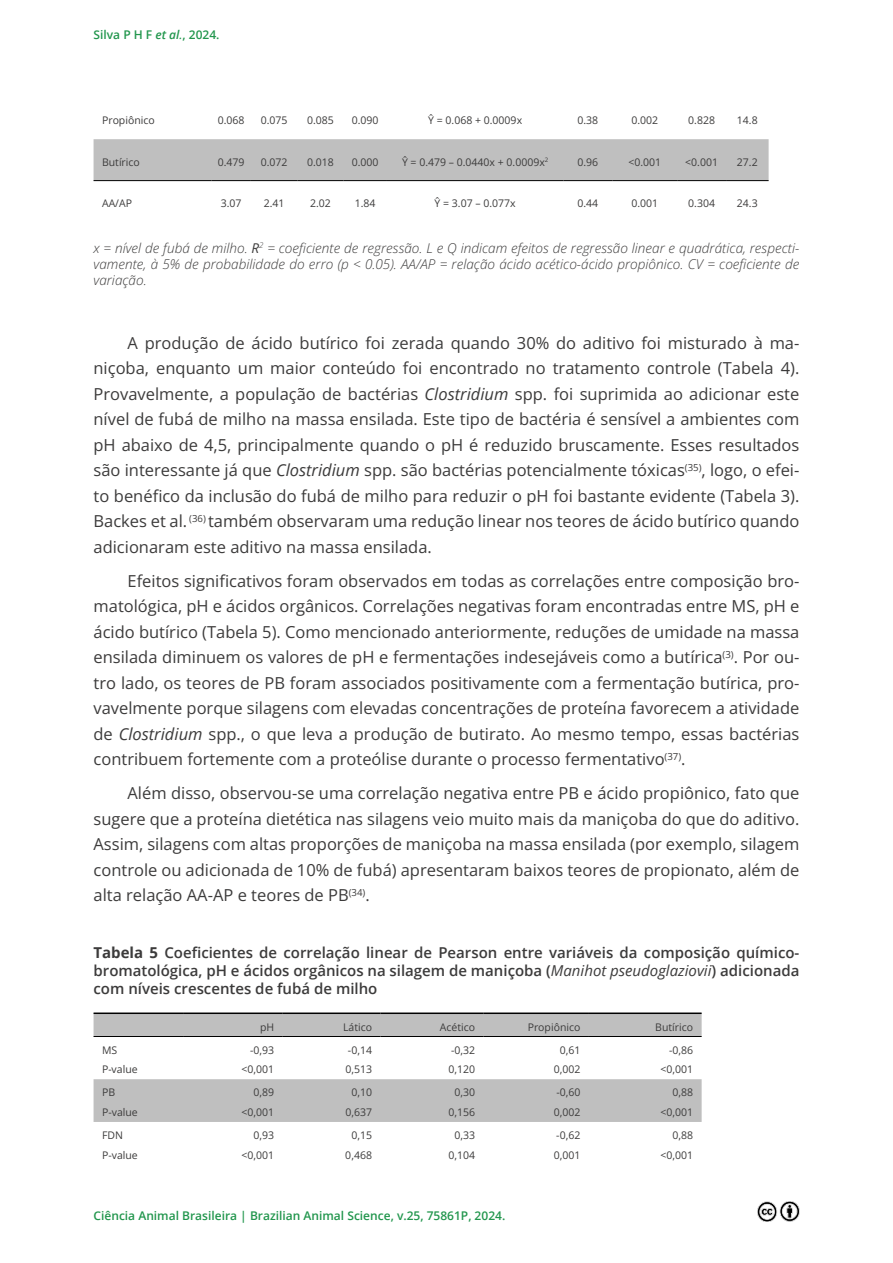
<style>
.page{position:relative;width:893px;height:1263px;background:#fff}
.page>*{position:absolute;margin:0;border:0;box-sizing:border-box;transform-origin:0 0}
.t1{font:16.5px/25.5px "Open Sans";color:#3c3b3b;text-align:justify}
.t2{font:600 15px/18px "Open Sans";color:#3c3b3b;text-align:justify}
.t3{font:italic 300 13.5px/16.2px "Open Sans";color:#3c3b3b;text-align:justify}
.t4{font:600 12px "Open Sans";color:#22964d}
.t5{font:10.5px/19.5px "Open Sans";color:#3c3b3b}
.s1{font-style:italic}
.s2{font-weight:400;font-style:italic}
.s3{font-weight:400}
.s4{font-weight:700}
</style>
<div class="page">
<img style="left:757px;top:1201px;width:43px;height:20px">
<div style="left:94px;top:139px;width:675px;height:41px;background:#bfbfbf"></div>
<hr style="left:94px;top:180px;width:118px;height:1px;background:#000">
<hr style="left:212px;top:180px;width:39px;height:1px;background:#000">
<hr style="left:251px;top:180px;width:47px;height:1px;background:#000">
<hr style="left:298px;top:180px;width:45px;height:1px;background:#000">
<hr style="left:343px;top:180px;width:44px;height:1px;background:#000">
<hr style="left:387px;top:180px;width:176px;height:1px;background:#000">
<hr style="left:563px;top:180px;width:49px;height:1px;background:#000">
<hr style="left:612px;top:180px;width:65px;height:1px;background:#000">
<hr style="left:677px;top:180px;width:49px;height:1px;background:#000">
<hr style="left:726px;top:180px;width:43px;height:1px;background:#000">
<svg style="left:94px;top:1014px;width:608px;height:108px;fill:#bfbfbf"></svg>
<hr style="left:94px;top:1012px;width:90px;height:2px;background:#000">
<hr style="left:184px;top:1012px;width:99px;height:2px;background:#000">
<hr style="left:283px;top:1012px;width:98px;height:2px;background:#000">
<hr style="left:381px;top:1012px;width:103px;height:2px;background:#000">
<hr style="left:484px;top:1012px;width:105px;height:2px;background:#000">
<hr style="left:589px;top:1012px;width:113px;height:2px;background:#000">
<hr style="left:94px;top:1036px;width:90px;height:1px;background:#000">
<hr style="left:184px;top:1036px;width:99px;height:1px;background:#000">
<hr style="left:283px;top:1036px;width:98px;height:1px;background:#000">
<hr style="left:381px;top:1036px;width:103px;height:1px;background:#000">
<hr style="left:484px;top:1036px;width:105px;height:1px;background:#000">
<hr style="left:589px;top:1036px;width:113px;height:1px;background:#000">
<p class="t4" style="left:94px;top:27px;width:128px">Silva P H F <span class="s1">et al</span><span class="s2">.</span>, 2024.</p>
<p class="t5" style="left:102px;top:110px;width:54px">Propiônico</p>
<p class="t5" style="left:218px;top:110px;width:28px">0.068</p>
<p class="t5" style="left:261px;top:110px;width:28px">0.075</p>
<p class="t5" style="left:307px;top:110px;width:28px">0.085</p>
<p class="t5" style="left:352px;top:110px;width:28px">0.090</p>
<p class="t5" style="left:428px;top:110px;width:95px">Ŷ = 0.068 + 0.0009x</p>
<p class="t5" style="left:577px;top:110px;width:22px">0.38</p>
<p class="t5" style="left:631px;top:110px;width:28px">0.002</p>
<p class="t5" style="left:688px;top:110px;width:28px">0.828</p>
<p class="t5" style="left:737px;top:110px;width:22px">14.8</p>
<p class="t5" style="left:102px;top:152px;width:39px">Butírico</p>
<p class="t5" style="left:218px;top:152px;width:28px">0.479</p>
<p class="t5" style="left:261px;top:152px;width:28px">0.072</p>
<p class="t5" style="left:307px;top:152px;width:28px">0.018</p>
<p class="t5" style="left:352px;top:152px;width:28px">0.000</p>
<p class="t5" style="left:402px;top:152px;width:148px">Ŷ = 0.479 – 0.0440x + 0.0009x<sup>2</sup></p>
<p class="t5" style="left:577px;top:152px;width:22px">0.96</p>
<p class="t5" style="left:628px;top:152px;width:34px">&lt;0.001</p>
<p class="t5" style="left:685px;top:152px;width:34px">&lt;0.001</p>
<p class="t5" style="left:737px;top:152px;width:22px">27.2</p>
<p class="t5" style="left:102px;top:193px;width:32px">AA/AP</p>
<p class="t5" style="left:221px;top:193px;width:22px">3.07</p>
<p class="t5" style="left:264px;top:193px;width:22px">2.41</p>
<p class="t5" style="left:310px;top:193px;width:22px">2.02</p>
<p class="t5" style="left:355px;top:193px;width:22px">1.84</p>
<p class="t5" style="left:435px;top:193px;width:83px">Ŷ = 3.07 – 0.077x</p>
<p class="t5" style="left:577px;top:193px;width:22px">0.44</p>
<p class="t5" style="left:631px;top:193px;width:28px">0.001</p>
<p class="t5" style="left:688px;top:193px;width:28px">0.304</p>
<p class="t5" style="left:737px;top:193px;width:22px">24.3</p>
<p class="t3" style="left:94px;top:239px;width:707px">x = nível de fubá de milho. <span class="s3">R</span><sup>2</sup> = coeficiente de regressão. L e Q indicam efeitos de regressão linear e quadrática, respecti&shy;vamente, à 5% de probabilidade do erro (p &lt; 0.05). AA/AP = relação ácido acético-ácido propiônico. CV = coeficiente de variação.</p>
<p class="t1" style="left:94px;top:330px;width:707px;text-indent:34px">A produção de ácido butírico foi zerada quando 30% do aditivo foi misturado à ma&shy;niçoba, enquanto um maior conteúdo foi encontrado no tratamento controle (Tabela 4).<br>Provavelmente, a população de bactérias <span class="s1">Clostridium</span> spp. foi suprimida ao adicionar este nível de fubá de milho na massa ensilada. Este tipo de bactéria é sensível a ambientes com pH abaixo de 4,5, principalmente quando o pH é reduzido bruscamente. Esses resultados são interessante já que <span class="s1">Clostridium</span> spp. são bactérias potencialmente tóxicas<sup>(35)</sup>, logo, o efei&shy;to benéfico da inclusão do fubá de milho para reduzir o pH foi bastante evidente (Tabela 3).<br>Backes et al. <sup>(36)</sup> também observaram uma redução linear nos teores de ácido butírico quando adicionaram este aditivo na massa ensilada.</p>
<p class="t1" style="left:94px;top:568px;width:707px;text-indent:34px">Efeitos significativos foram observados em todas as correlações entre composição bro&shy;matológica, pH e ácidos orgânicos. Correlações negativas foram encontradas entre MS, pH e ácido butírico (Tabela 5). Como mencionado anteriormente, reduções de umidade na massa ensilada diminuem os valores de pH e fermentações indesejáveis como a butírica<sup>(3)</sup>. Por ou&shy;tro lado, os teores de PB foram associados positivamente com a fermentação butírica, pro&shy;vavelmente porque silagens com elevadas concentrações de proteína favorecem a atividade de <span class="s1">Clostridium</span> spp., o que leva a produção de butirato. Ao mesmo tempo, essas bactérias contribuem fortemente com a proteólise durante o processo fermentativo<sup>(37)</sup>.</p>
<p class="t1" style="left:94px;top:780px;width:707px;text-indent:34px">Além disso, observou-se uma correlação negativa entre PB e ácido propiônico, fato que sugere que a proteína dietética nas silagens veio muito mais da maniçoba do que do aditivo.<br>Assim, silagens com altas proporções de maniçoba na massa ensilada (por exemplo, silagem controle ou adicionada de 10% de fubá) apresentaram baixos teores de propionato, além de alta relação AA-AP e teores de PB<sup>(34)</sup>.</p>
<p class="t2" style="left:94px;top:943px;width:707px"><span class="s4">Tabela 5</span> Coeficientes de correlação linear de Pearson entre variáveis da composição químico&shy;bromatológica, pH e ácidos orgânicos na silagem de maniçoba (<span class="s2">Manihot pseudoglaziovii</span>) adicionada com níveis crescentes de fubá de milho</p>
<p class="t5" style="left:260px;top:1017px;width:16px">pH</p>
<p class="t5" style="left:343px;top:1017px;width:31px">Lático</p>
<p class="t5" style="left:440px;top:1017px;width:37px">Acético</p>
<p class="t5" style="left:528px;top:1017px;width:54px">Propiônico</p>
<p class="t5" style="left:655px;top:1017px;width:39px">Butírico</p>
<p class="t5" style="left:102px;top:1040px;width:37px">MS<br>P<span class="s1">-</span>value</p>
<p class="t5" style="left:242px;top:1040px;width:34px;text-align:right">-0,93 &lt;0,001</p>
<p class="t5" style="left:345px;top:1040px;width:28px">-0,14<br>0,513</p>
<p class="t5" style="left:448px;top:1040px;width:28px">-0,32<br>0,120</p>
<p class="t5" style="left:554px;top:1040px;width:28px;text-align:center">0,61<br>0,002</p>
<p class="t5" style="left:660px;top:1040px;width:34px;text-align:right">-0,86 &lt;0,001</p>
<p class="t5" style="left:102px;top:1082px;width:37px">PB<br>P-value</p>
<p class="t5" style="left:242px;top:1082px;width:34px;text-align:right">0,89 &lt;0,001</p>
<p class="t5" style="left:345px;top:1082px;width:28px;text-align:center">0,10<br>0,637</p>
<p class="t5" style="left:448px;top:1082px;width:28px;text-align:center">0,30<br>0,156</p>
<p class="t5" style="left:554px;top:1082px;width:28px">-0,60<br>0,002</p>
<p class="t5" style="left:660px;top:1082px;width:34px;text-align:right">0,88 &lt;0,001</p>
<p class="t5" style="left:102px;top:1125px;width:37px">FDN<br>P-value</p>
<p class="t5" style="left:242px;top:1125px;width:34px;text-align:right">0,93 &lt;0,001</p>
<p class="t5" style="left:345px;top:1125px;width:28px;text-align:center">0,15<br>0,468</p>
<p class="t5" style="left:448px;top:1125px;width:28px;text-align:center">0,33<br>0,104</p>
<p class="t5" style="left:554px;top:1125px;width:28px">-0,62<br>0,001</p>
<p class="t5" style="left:660px;top:1125px;width:34px;text-align:right">0,88 &lt;0,001</p>
<p class="t4" style="left:94px;top:1207px;width:413px">Ciência Animal Brasileira | Brazilian Animal Science, v.25, 75861P, 2024.</p>
</div>
